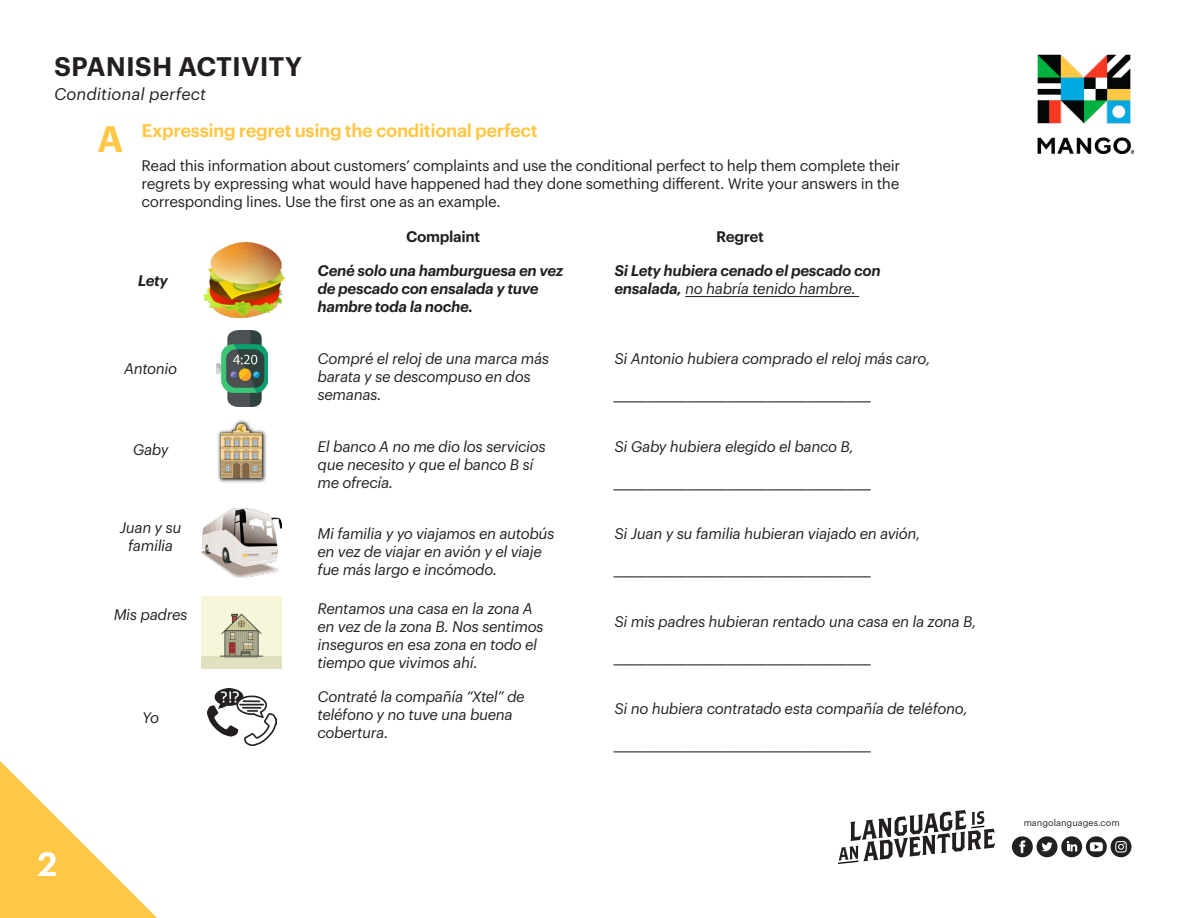
<style>
.page{position:relative;width:1188px;height:918px;background:#fff}
.page>*{position:absolute;margin:0;border:0;box-sizing:border-box;transform-origin:0 0}
.t1{font:600 36px "Graphik LCG";color:#ffc745}
.t2{font:600 33px "Graphik LCG";color:#fff}
.t3{font:600 26.25px "Graphik LCG";color:#231f20}
.t4{font:600 18px "Graphik LCG";letter-spacing:-.025em;color:#ffc745}
.t5{font:italic 16.5px "Graphik LCG";color:#231f20}
.t6{font:italic 15px/18px "Graphik LCG";letter-spacing:-.025em;color:#231f20}
.t7{font:15px "Graphik LCG";letter-spacing:-.025em;color:#231f20}
.t8{font:italic 600 15px/18px "Graphik LCG";letter-spacing:-.025em;color:#231f20}
.t9{font:600 15px "Graphik LCG";letter-spacing:-.025em;color:#231f20}
.t10{font:9px "Graphik LCG";color:#231f20}
.s1{font-weight:400}
</style>
<div class="page">
<hr style="left:685px;top:296px;width:174px;height:1px;background:#231f20">
<img style="left:1038px;top:54px;width:96px;height:100px">
<img style="left:204px;top:242px;width:80px;height:76px">
<img style="left:216px;top:331px;width:52px;height:75px">
<img style="left:217px;top:420px;width:50px;height:63px">
<img style="left:202px;top:509px;width:80px;height:69px">
<img style="left:202px;top:596px;width:80px;height:72px">
<img style="left:207px;top:688px;width:69px;height:57px">
<svg style="left:0;top:761px;width:157px;height:157px"></svg>
<svg style="left:838px;top:810px;width:157px;height:54px"></svg>
<svg style="left:1086px;top:836px;width:21px;height:21px"></svg>
<svg style="left:1090px;top:842px;width:13px;height:9px"></svg>
<div style="left:1037px;top:836px;width:20px;height:21px;background:#212121;border-radius:10px"></div>
<svg style="left:1041px;top:842px;width:12px;height:9px"></svg>
<div style="left:1061px;top:836px;width:21px;height:21px;background:#212121;border-radius:10px"></div>
<svg style="left:1067px;top:841px;width:10px;height:10px"></svg>
<div style="left:1012px;top:836px;width:21px;height:21px;background:#212121;border-radius:10px"></div>
<svg style="left:1019px;top:840px;width:6px;height:13px"></svg>
<div style="left:1111px;top:836px;width:20px;height:21px;background:#212121;border-radius:10px"></div>
<svg style="left:1115px;top:841px;width:12px;height:12px"></svg>
<p class="t3" style="left:54px;top:46px;width:250px">SPANISH ACTIVITY</p>
<p class="t5" style="left:54px;top:81px;width:153px">Conditional perfect</p>
<p class="t1" style="left:97px;top:112px;width:28px">A</p>
<h4 class="t4" style="left:142px;top:117px;width:398px">Expressing regret using the conditional perfect</h4>
<p class="t7" style="left:142px;top:155px;width:760px">Read this information about customers’ complaints and use the conditional perfect to help them complete their</p>
<p class="t7" style="left:142px;top:173px;width:759px">regrets by expressing what would have happened had they done something different. Write your answers in the</p>
<p class="t7" style="left:142px;top:191px;width:361px">corresponding lines. Use the first one as an example.</p>
<p class="t2" style="left:37px;top:839px;width:21px">2</p>
<h5 class="t8" style="left:138px;top:270px;width:32px">Lety</h5>
<p class="t6" style="left:124px;top:359px;width:55px">Antonio</p>
<p class="t6" style="left:133px;top:440px;width:37px">Gaby</p>
<p class="t6" style="left:120px;top:517px;width:63px;text-align:center">Juan y su familia</p>
<p class="t6" style="left:114px;top:604px;width:75px">Mis padres</p>
<p class="t6" style="left:142px;top:708px;width:18px">Yo</p>
<p class="t9" style="left:406px;top:225px;width:76px">Complaint</p>
<h5 class="t8" style="left:318px;top:260px;width:247px">Cené solo una hamburguesa en vez de pescado con ensalada y tuve hambre toda la noche.</h5>
<p class="t6" style="left:318px;top:349px;width:233px">Compré el reloj de una marca más barata y se descompuso en dos semanas.</p>
<p class="t6" style="left:318px;top:436px;width:230px">El banco A no me dio los servicios que necesito y que el banco B sí me ofrecía.</p>
<p class="t6" style="left:318px;top:524px;width:239px">Mi familia y yo viajamos en autobús en vez de viajar en avión y el viaje fue más largo e incómodo.</p>
<p class="t6" style="left:318px;top:599px;width:228px">Rentamos una casa en la zona A en vez de la zona B. Nos sentimos inseguros en esa zona en todo el tiempo que vivimos ahí.</p>
<p class="t6" style="left:318px;top:686px;width:209px">Contraté la compañía “Xtel” de teléfono y no tuve una buena cobertura.</p>
<p class="t9" style="left:716px;top:225px;width:49px">Regret</p>
<h5 class="t8" style="left:614px;top:260px;width:268px">Si Lety hubiera cenado el pescado con ensalada, <span class="s1">no habría tenido hambre.</span></h5>
<p class="t6" style="left:614px;top:349px;width:318px">Si Antonio hubiera comprado el reloj más caro,</p>
<p class="t6" style="left:614px;top:385px;width:259px">_____________________________________________</p>
<p class="t6" style="left:614px;top:436px;width:241px">Si Gaby hubiera elegido el banco B,</p>
<p class="t6" style="left:614px;top:472px;width:259px">_____________________________________________</p>
<p class="t6" style="left:614px;top:524px;width:308px">Si Juan y su familia hubieran viajado en avión,</p>
<p class="t6" style="left:614px;top:560px;width:259px">_____________________________________________</p>
<p class="t6" style="left:614px;top:611px;width:364px">Si mis padres hubieran rentado una casa en la zona B,</p>
<p class="t6" style="left:614px;top:647px;width:259px">_____________________________________________</p>
<p class="t6" style="left:614px;top:698px;width:355px">Si no hubiera contratado esta compañía de teléfono,</p>
<p class="t6" style="left:614px;top:734px;width:259px">_____________________________________________</p>
<p class="t10" style="left:1024px;top:816px;width:98px">mangolanguages.com</p>
</div>
